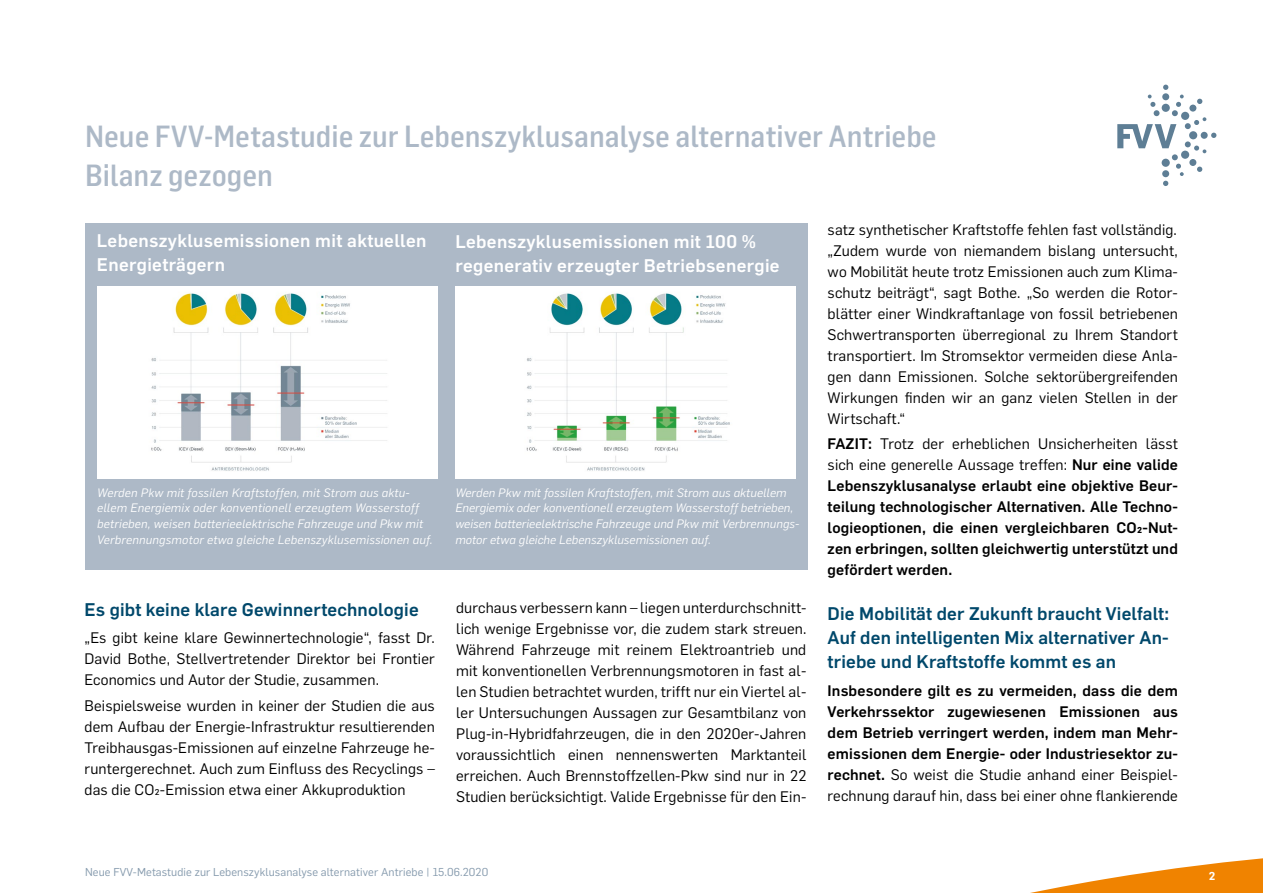
<style>
.page{position:relative;width:1263px;height:893px;background:#fff}
.page>*{position:absolute;margin:0;border:0;box-sizing:border-box;transform-origin:0 0}
.t1{font:500 30px/39px "Flama Semicond";color:#adb9c7}
.t2{font:500 18px/24px "Flama";letter-spacing:.01em;color:#00486b;text-align:justify}
.t3{font:500 18px/24px "Flama";letter-spacing:.02em;color:#fff}
.t4{font:15px/21px "Flama";letter-spacing:.01em;color:#000;text-align:justify}
.t5{font:500 15px/21px "Flama";letter-spacing:.01em;color:#000;text-align:justify}
.t6{font:italic 12px/15.8px "Flama";letter-spacing:.01em;color:#fff}
.t7{font:11.25px "Flama";letter-spacing:.01em;color:#859aad}
.t8{font:600 11.25px "Flama";color:#fff}
.s1{font-weight:400}
</style>
<div class="page">
<svg style="left:1117px;top:85px;width:99px;height:101px"></svg>
<svg style="left:1030px;top:858px;width:233px;height:35px"></svg>
<div style="left:85px;top:223px;width:723px;height:347px;background:#adb9c7"></div>
<img style="left:97px;top:287px;width:340px;height:191px">
<img style="left:455px;top:287px;width:340px;height:191px">
<h1 class="t1" style="left:85px;top:116px;width:853px">Neue FVV-Metastudie zur Lebenszyklusanalyse alternativer Antriebe<br>Bilanz gezogen</h1>
<p class="t3" style="left:97px;top:227px;width:331px">Lebenszyklusemissionen mit aktuellen<br>Energieträgern</p>
<p class="t3" style="left:455px;top:229px;width:326px">Lebenszyklusemissionen mit 100 % regenerativ erzeugter Betriebsenergie</p>
<p class="t6" style="left:97px;top:484px;width:337px">Werden Pkw mit fossilen Kraftstoffen, mit Strom aus aktu&shy;ellem Energiemix oder konventionell erzeugtem Wasserstoff betrieben, weisen batterieelektrische Fahrzeuge und Pkw mit Verbrennungsmotor etwa gleiche Lebenszyklusemissionen auf.</p>
<p class="t6" style="left:455px;top:484px;width:346px">Werden Pkw mit fossilen Kraftstoffen, mit Strom aus aktuellem Energiemix oder konventionell erzeugtem Wasserstoff betrieben, weisen batterieelektrische Fahrzeuge und Pkw mit Verbrennungs&shy;motor etwa gleiche Lebenszyklusemissionen auf.</p>
<p class="t2" style="left:85px;top:597px;width:336px">Es gibt keine klare Gewinnertechnologie</p>
<p class="t4" style="left:85px;top:627px;width:352px">„Es gibt keine klare Gewinnertechnologie“, fasst Dr.<br>David Bothe, Stellvertretender Direktor bei Frontier Economics und Autor der Studie, zusammen.</p>
<p class="t4" style="left:85px;top:694px;width:352px">Beispielsweise wurden in keiner der Studien die aus dem Aufbau der Energie-Infrastruktur resultierenden Treibhausgas-Emissionen auf einzelne Fahrzeuge he&shy;runtergerechnet. Auch zum Einfluss des Recyclings – das die CO2-Emission etwa einer Akkuproduktion</p>
<p class="t4" style="left:456px;top:596px;width:352px">durchaus verbessern kann – liegen unterdurchschnitt&shy;lich wenige Ergebnisse vor, die zudem stark streuen.<br>Während Fahrzeuge mit reinem Elektroantrieb und mit konventionellen Verbrennungsmotoren in fast al&shy;len Studien betrachtet wurden, trifft nur ein Viertel al&shy;ler Untersuchungen Aussagen zur Gesamtbilanz von Plug-in-Hybridfahrzeugen, die in den 2020er-Jahren voraussichtlich einen nennenswerten Marktanteil erreichen. Auch Brennstoffzellen-Pkw sind nur in 22<br>Studien berücksichtigt. Valide Ergebnisse für den Ein-</p>
<p class="t4" style="left:828px;top:218px;width:352px">satz synthetischer Kraftstoffe fehlen fast vollständig. „Zudem wurde von niemandem bislang untersucht, wo Mobilität heute trotz Emissionen auch zum Klima&shy;schutz beiträgt“, sagt Bothe. „So werden die Rotor&shy;blätter einer Windkraftanlage von fossil betriebenen Schwertransporten überregional zu Ihrem Standort transportiert. Im Stromsektor vermeiden diese Anla&shy;gen dann Emissionen. Solche sektorübergreifenden Wirkungen finden wir an ganz vielen Stellen in der Wirtschaft.“</p>
<p class="t5" style="left:828px;top:433px;width:352px">FAZIT: <span class="s1">Trotz der erheblichen Unsicherheiten lässt sich eine generelle Aussage treffen:</span> Nur eine valide Lebenszyklusanalyse erlaubt eine objektive Beur&shy;teilung technologischer Alternativen. Alle Techno&shy;logieoptionen, die einen vergleichbaren CO2-Nut&shy;zen erbringen, sollten gleichwertig unterstützt und gefördert werden.</p>
<p class="t2" style="left:828px;top:601px;width:343px">Die Mobilität der Zukunft braucht Vielfalt:<br>Auf den intelligenten Mix alternativer An&shy;triebe und Kraftstoffe kommt es an</p>
<p class="t5" style="left:828px;top:679px;width:352px">Insbesondere gilt es zu vermeiden, dass die dem Verkehrssektor zugewiesenen Emissionen aus dem Betrieb verringert werden, indem man Mehr&shy;emissionen dem Energie- oder Industriesektor zu&shy;rechnet. <span class="s1">So weist die Studie anhand einer Beispiel&shy;rechnung darauf hin, dass bei einer ohne flankierende</span></p>
<p class="t7" style="left:85px;top:863px;width:405px">Neue FVV-Metastudie zur Lebenszyklusanalyse alternativer Antriebe | 15.06.2020</p>
<p class="t8" style="left:1209px;top:867px;width:8px">2</p>
</div>
